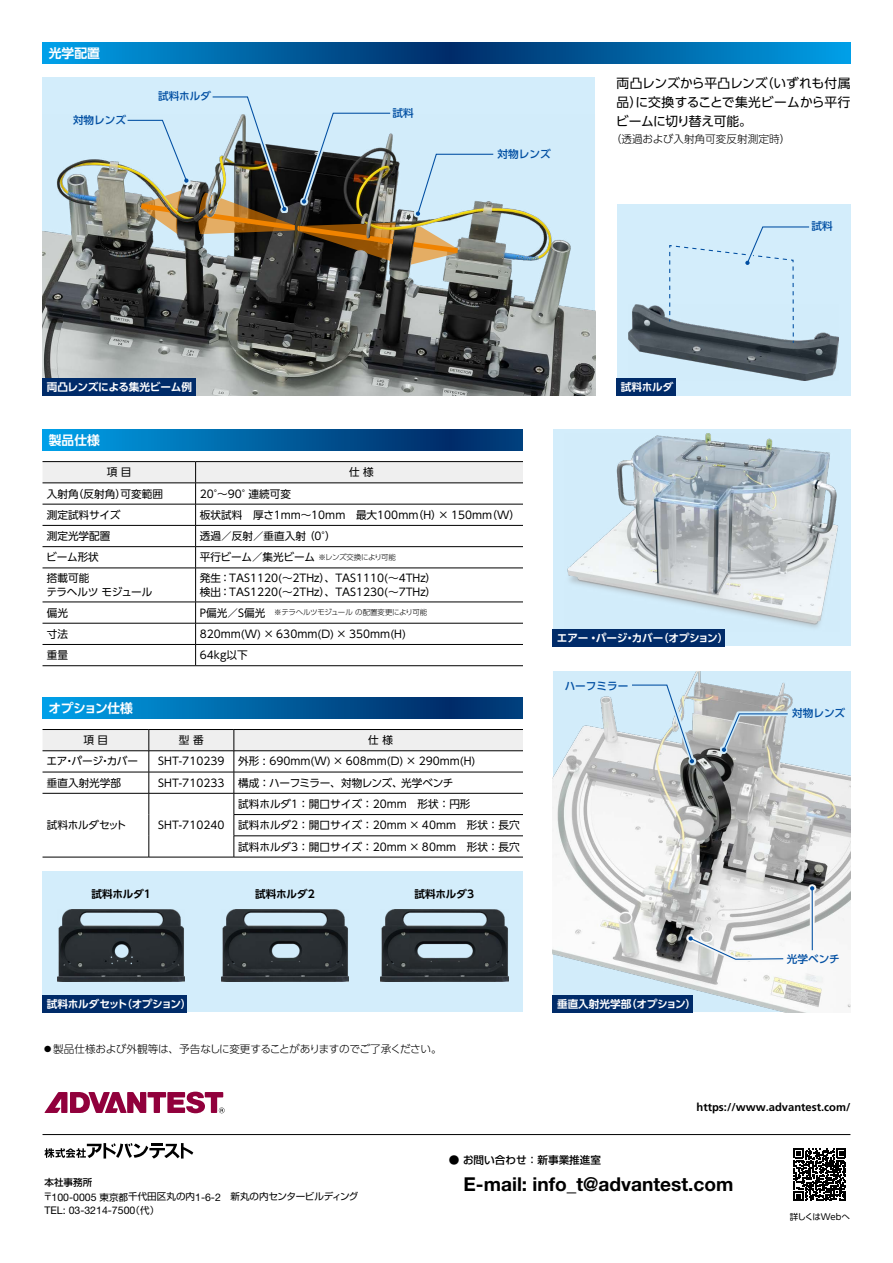
<style>
.page{position:relative;width:893px;height:1263px;background:#fff}
.page>*{position:absolute;margin:0;border:0;box-sizing:border-box;transform-origin:0 0}
.t1{font:700 19.2px "Helvetica Neue LT Std";color:#000}
.t2{font:12.75px/19.2px "UD Shin Go Pro";letter-spacing:-.01em;color:#000;text-align:justify}
.t3{font:700 12.75px "UD Shin Go Pro De";color:#fff}
.t4{font:700 12.75px "UD Shin Go Pro De";letter-spacing:-.03em;color:#fff}
.t5{font:700 11.25px "Frutiger LT Pro";color:#000}
.t6{font:10.65px/14.9px "UD Shin Go Pro";color:#000}
.t7{font:10.65px/21.3px "UD Shin Go Pr 6";color:#000}
.t8{font:300 10.65px "UD Shin Go Pro";letter-spacing:-.01em;color:#000}
.t9{font:700 10.65px "UD Shin Go Pr 6 De";letter-spacing:-.02em;color:#fff}
.t10{font:500 10.65px "UD Shin Go Pr 6";color:#004ea2}
.t11{font:10.65px "UD Shin Go Pr 6";letter-spacing:-.04em;color:#000}
.t12{font:700 10.65px "UD Shin Go Pro De";color:#000}
.t13{font:10.65px/14.9px "UD Shin Go Pro";letter-spacing:-.03em;color:#000}
.t14{font:500 10.65px "Shin Go Pro";color:#000}
.t15{font:700 10.65px "UD Shin Go Pr 6 De";color:#fff}
.t16{font:10.65px "UD Shin Go Pr 6";letter-spacing:-.03em;color:#000}
.t17{font:10.5px "Helvetica Neue LT Std";color:#000}
.t18{font:9.6px/13.8px "Shin Go Pro";color:#000}
.t19{font:8.55px "UD Shin Go Pro";letter-spacing:-.015em;color:#000}
.t20{font:300 7.5px "UD Shin Go Pro";letter-spacing:-.04em;color:#000}
.s1{font-weight:300;font-size:7.5px}
.s2{font-weight:400;font-size:10.65px}
.s3{font-family:"UD Shin Go Pro"}
.s4{font-weight:500}
.s5{font-family:"Helvetica Neue LT Std";font-size:10.5px}
.s6{font-family:"Shin Go Pro";font-size:9.6px}
</style>
<div class="page">
<div style="left:43px;top:872px;width:484px;height:140px;background:#d3edfb"></div>
<svg style="left:43px;top:429px;width:480px;height:22px;background:#005fa0"></svg>
<svg style="left:43px;top:697px;width:480px;height:22px;background:#005fa0"></svg>
<hr style="left:43px;top:461px;width:153px;height:1px;background:#000">
<hr style="left:196px;top:461px;width:331px;height:1px;background:#000">
<svg style="left:43px;top:462px;width:480px;height:106px"></svg>
<hr style="left:43px;top:568px;width:153px;height:1px;background:#000">
<hr style="left:196px;top:568px;width:331px;height:1px;background:#000">
<hr style="left:195px;top:568px;width:1px;height:34px;background:#000">
<hr style="left:43px;top:602px;width:153px;height:1px;background:#000">
<hr style="left:196px;top:602px;width:331px;height:1px;background:#000">
<hr style="left:43px;top:623px;width:153px;height:1px;background:#000">
<hr style="left:196px;top:623px;width:331px;height:1px;background:#000">
<hr style="left:43px;top:644px;width:153px;height:1px;background:#000">
<hr style="left:196px;top:644px;width:331px;height:1px;background:#000">
<svg style="left:195px;top:602px;width:1px;height:63px"></svg>
<hr style="left:43px;top:665px;width:153px;height:1px;background:#000">
<hr style="left:196px;top:665px;width:331px;height:1px;background:#000">
<svg style="left:43px;top:729px;width:480px;height:128px"></svg>
<hr style="left:43px;top:857px;width:106px;height:1px;background:#000">
<hr style="left:149px;top:857px;width:85px;height:1px;background:#000">
<hr style="left:234px;top:857px;width:293px;height:1px;background:#000">
<div style="left:523px;top:425px;width:332px;height:591px;background:#fff"></div>
<img style="left:57px;top:909px;width:128px;height:72px">
<img style="left:221px;top:909px;width:128px;height:72px">
<img style="left:381px;top:909px;width:127px;height:72px">
<hr style="left:43px;top:1134px;width:807px;height:1px;background:#000">
<svg style="left:44px;top:1092px;width:181px;height:22px"></svg>
<svg style="left:45px;top:1143px;width:148px;height:15px"></svg>
<svg style="left:794px;top:1148px;width:52px;height:53px"></svg>
<svg style="left:43px;top:43px;width:807px;height:21px;background:#0066a7"></svg>
<img style="left:553px;top:672px;width:297px;height:340px">
<div style="left:553px;top:429px;width:297px;height:217px;background:#d3edfb"></div>
<img style="left:567px;top:433px;width:272px;height:195px">
<div style="left:43px;top:77px;width:552px;height:318px;background:#d3edfb"></div>
<img style="left:43px;top:159px;width:552px;height:236px">
<div style="left:617px;top:204px;width:233px;height:191px;background:#d3edfb"></div>
<img style="left:629px;top:304px;width:209px;height:76px">
<div style="left:553px;top:629px;width:172px;height:17px;background:#002b69"></div>
<div style="left:43px;top:378px;width:153px;height:17px;background:#002b69"></div>
<div style="left:617px;top:378px;width:59px;height:17px;background:#002b69"></div>
<div style="left:553px;top:995px;width:140px;height:17px;background:#002b69"></div>
<div style="left:43px;top:995px;width:144px;height:17px;background:#002b69"></div>
<div style="left:126px;top:118px;width:65px;height:67px;background:#d3edfb"></div>
<svg style="left:126px;top:119px;width:62px;height:64px"></svg>
<svg style="left:630px;top:683px;width:66px;height:82px"></svg>
<svg style="left:631px;top:684px;width:63px;height:79px"></svg>
<svg style="left:414px;top:159px;width:81px;height:59px"></svg>
<svg style="left:416px;top:153px;width:78px;height:63px"></svg>
<svg style="left:669px;top:226px;width:141px;height:118px"></svg>
<svg style="left:720px;top:711px;width:70px;height:43px"></svg>
<svg style="left:722px;top:713px;width:67px;height:39px;background:#b3babe"></svg>
<svg style="left:686px;top:934px;width:99px;height:28px"></svg>
<svg style="left:688px;top:936px;width:96px;height:24px"></svg>
<svg style="left:808px;top:884px;width:8px;height:68px"></svg>
<hr style="left:812px;top:888px;width:1px;height:62px;background:#004ea2">
<svg style="left:810px;top:886px;width:4px;height:4px"></svg>
<svg style="left:411px;top:226px;width:47px;height:39px"></svg>
<svg style="left:198px;top:96px;width:198px;height:165px"></svg>
<svg style="left:141px;top:190px;width:41px;height:44px"></svg>
<p class="t3" style="left:49px;top:43px;width:53px">光学配置</p>
<p class="t10" style="left:73px;top:111px;width:55px">対物レンズ</p>
<p class="t10" style="left:158px;top:88px;width:55px">試料ホルダ</p>
<p class="t10" style="left:392px;top:104px;width:23px">試料</p>
<p class="t10" style="left:497px;top:145px;width:55px">対物レンズ</p>
<p class="t2" style="left:616px;top:73px;width:236px">両凸レンズから平凸レンズ（いずれも付属品）に交換することで集光ビームから平行ビームに切り替え可能。</p>
<p class="t8" style="left:611px;top:131px;width:181px">（透過および入射角可変反射測定時）</p>
<p class="t10" style="left:811px;top:218px;width:23px">試料</p>
<p class="t9" style="left:47px;top:378px;width:147px">両凸レンズによる集光ビーム例</p>
<p class="t9" style="left:621px;top:378px;width:54px">試料ホルダ</p>
<p class="t3" style="left:49px;top:430px;width:53px">製品仕様</p>
<p class="t6" style="left:107px;top:464px;width:26px">項 目</p>
<p class="t6" style="left:349px;top:464px;width:26px">仕 様</p>
<p class="t6" style="left:47px;top:486px;width:118px">入射角（反射角）可変範囲</p>
<p class="t6" style="left:200px;top:486px;width:93px">20°～90°連続可変</p>
<p class="t6" style="left:47px;top:507px;width:75px">測定試料サイズ</p>
<p class="t6" style="left:200px;top:507px;width:322px">板状試料　厚さ1mm～10mm　最大100mm（H）× 150mm（W）</p>
<p class="t6" style="left:47px;top:528px;width:65px">測定光学配置</p>
<p class="t6" style="left:200px;top:528px;width:137px">透過／反射／垂直入射 （0°）</p>
<p class="t6" style="left:46px;top:549px;width:54px">ビーム形状</p>
<p class="t6" style="left:200px;top:549px;width:198px">平行ビーム／集光ビーム <span class="s1">※レンズ交換により可能</span></p>
<p class="t13" style="left:46px;top:570px;width:107px">搭載可能<br>テラヘルツ モジュール</p>
<p class="t6" style="left:200px;top:570px;width:238px">発生：TAS1120(～2THz）、TAS1110(～4THz）検出：TAS1220(～2THz）、TAS1230(～7THz）</p>
<p class="t6" style="left:47px;top:605px;width:23px">偏光</p>
<p class="t20" style="left:200px;top:606px;width:229px"><span class="s2">P偏光／S偏光</span> ※テラヘルツモジュール の配置変更により可能</p>
<p class="t6" style="left:47px;top:626px;width:23px">寸法</p>
<p class="t6" style="left:200px;top:626px;width:208px">820mm(W) × 630mm(D) × 350mm(H)</p>
<p class="t6" style="left:47px;top:647px;width:23px">重量</p>
<p class="t6" style="left:200px;top:647px;width:49px">64kg以下</p>
<p class="t4" style="left:49px;top:698px;width:86px">オプション仕様</p>
<p class="t6" style="left:83px;top:732px;width:26px">項 目</p>
<p class="t6" style="left:179px;top:732px;width:26px">型 番</p>
<p class="t6" style="left:368px;top:732px;width:26px">仕 様</p>
<p class="t7" style="left:47px;top:750px;width:93px">エア・パージ・カバー</p>
<p class="t7" style="left:158px;top:750px;width:68px">SHT-710239</p>
<p class="t7" style="left:238px;top:750px;width:239px">外形 : 690mm(W) <span class="s3">×</span> 608mm(D) <span class="s3">×</span> 290mm(H)</p>
<p class="t7" style="left:47px;top:772px;width:76px">垂直入射光学部</p>
<p class="t7" style="left:158px;top:772px;width:68px">SHT-710233</p>
<p class="t11" style="left:238px;top:774px;width:217px">構成 ：ハーフミラー、対物レンズ、光学ベンチ</p>
<p class="t16" style="left:47px;top:816px;width:81px">試料ホルダセット</p>
<p class="t7" style="left:158px;top:814px;width:68px">SHT-710240</p>
<p class="t7" style="left:238px;top:793px;width:283px">試料ホルダ1：開口サイズ：20mm　形状：円形<br>試料ホルダ2：開口サイズ：20mm <span class="s3">×</span> 40mm　形状：長穴試料ホルダ3：開口サイズ：20mm <span class="s3">×</span> 80mm　形状：長穴</p>
<p class="t12" style="left:91px;top:885px;width:63px">試料ホルダ１</p>
<p class="t12" style="left:255px;top:885px;width:61px">試料ホルダ2</p>
<p class="t12" style="left:414px;top:885px;width:61px">試料ホルダ3</p>
<p class="t9" style="left:557px;top:629px;width:173px">エアー・パージ・カバー（オプション）</p>
<p class="t10" style="left:565px;top:677px;width:65px">ハーフミラー</p>
<p class="t9" style="left:47px;top:995px;width:146px">試料ホルダセット（オプション）</p>
<p class="t15" style="left:557px;top:995px;width:141px">垂直入射光学部（オプション）</p>
<p class="t8" style="left:43px;top:1041px;width:401px">◦製品仕様および外観等は、予告なしに変更することがありますのでご了承ください。</p>
<p class="t10" style="left:792px;top:705px;width:55px">対物レンズ</p>
<p class="t10" style="left:787px;top:950px;width:55px">光学ベンチ</p>
<p class="t18" style="left:43px;top:1175px;width:326px"><span class="s4">本社事務所<br></span>〒<span class="s5">100-0005</span> 東京都千代田区丸の内<span class="s5">1-6-2</span> 新丸の内センタービルディング　</p>
<p class="t17" style="left:45px;top:1204px;width:116px">TEL: 03-3214-7500<span class="s6">（代）</span></p>
<p class="t5" style="left:696px;top:1100px;width:155px">https://www.advantest.com/</p>
<p class="t14" style="left:449px;top:1151px;width:154px">● お問い合わせ：新事業推進室</p>
<h1 class="t1" style="left:464px;top:1172px;width:271px">E-mail: info_t@advantest.com</h1>
<p class="t19" style="left:790px;top:1209px;width:62px">詳しくはWebへ</p>
</div>
